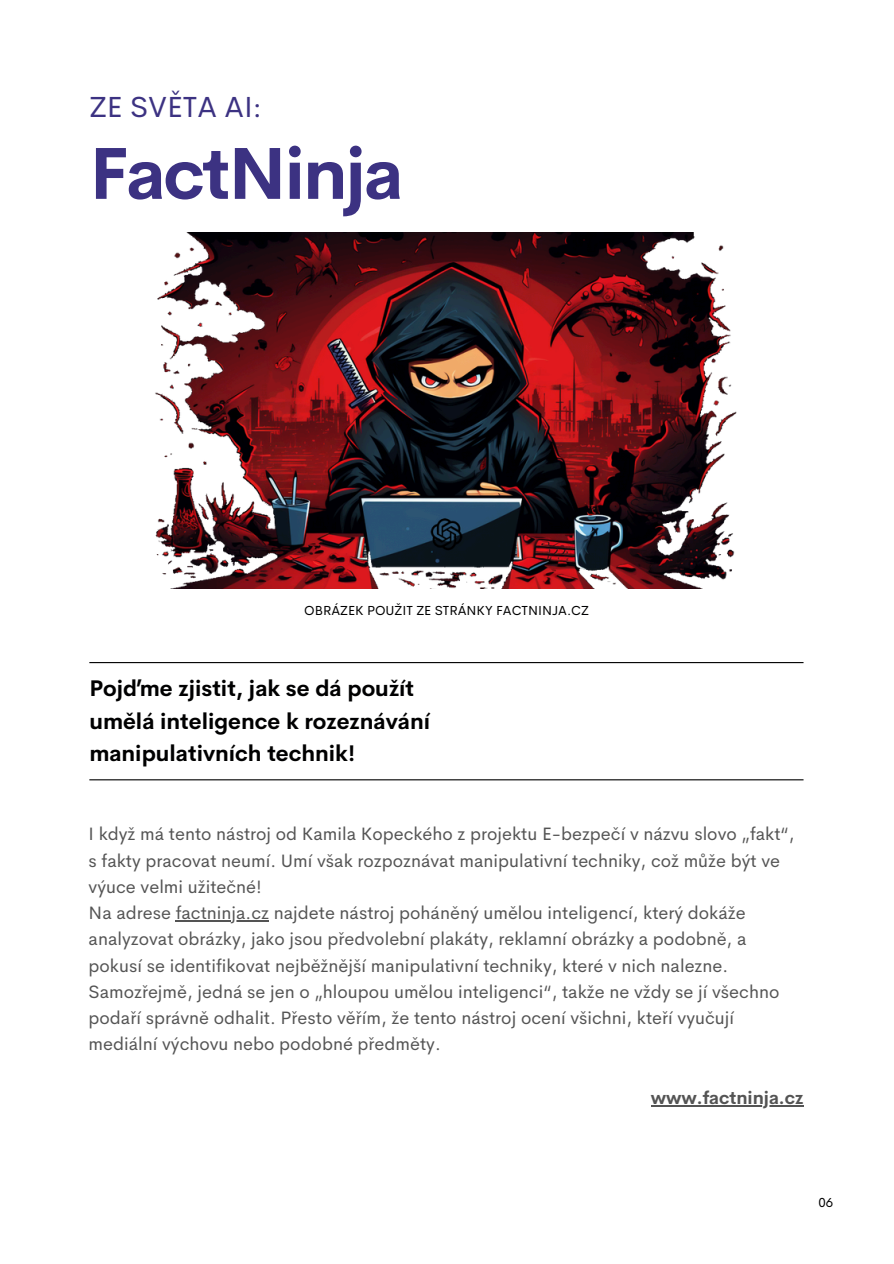
<style>
.page{position:relative;width:894px;height:1264px;background:#fff}
.page>*{position:absolute;margin:0;border:0;box-sizing:border-box;transform-origin:0 0}
.t1{font:700 72px "Cerebri Sans";letter-spacing:-.03em;color:#3c3282}
.t2{font:29.1px "Cerebri Sans";color:#3c3282}
.t3{font:700 22.2px/32.7px "Cerebri Sans";color:#000001}
.t4{font:18px/26.2px "Cerebri Sans";color:#545454}
.t5{font:700 18px "Cerebri Sans";color:#545454}
.t6{font:13.2px "Cerebri Sans";color:#000001}
</style>
<div class="page">
<img style="left:155px;top:233px;width:582px;height:355px">
<hr style="left:176px;top:920px;width:93px;height:1px;background:#545454">
<hr style="left:89px;top:779px;width:714px;height:1px;background:#000">
<hr style="left:89px;top:662px;width:714px;height:1px;background:#000">
<hr style="left:650px;top:1105px;width:153px;height:1px;background:#545454">
<p class="t2" style="left:89px;top:88px;width:174px">ZE SVĚTA AI:</p>
<h1 class="t1" style="left:89px;top:127px;width:315px">FactNinja</h1>
<h4 class="t6" style="left:304px;top:602px;width:286px">OBRÁZEK POUŽIT ZE STRÁNKY FACTNINJA.CZ</h4>
<h5 class="t3" style="left:89px;top:671px;width:342px">Pojďme zjistit, jak se dá použít umělá inteligence k rozeznávání manipulativních technik!</h5>
<p class="t4" style="left:89px;top:820px;width:707px">I když má tento nástroj od Kamila Kopeckého z projektu E-bezpečí v názvu slovo „fakt“, s fakty pracovat neumí. Umí však rozpoznávat manipulativní techniky, což může být ve výuce velmi užitečné!<br>Na adrese factninja.cz najdete nástroj poháněný umělou inteligencí, který dokáže</p>
<h3 class="t4" style="left:89px;top:925px;width:692px">analyzovat obrázky, jako jsou předvolební plakáty, reklamní obrázky a podobně, a pokusí se identifikovat nejběžnější manipulativní techniky, které v nich nalezne.<br>Samozřejmě, jedná se jen o „hloupou umělou inteligenci“, takže ne vždy se jí všechno podaří správně odhalit. Přesto věřím, že tento nástroj ocení všichni, kteří vyučují mediální výchovu nebo podobné předměty.</h3>
<p class="t5" style="left:650px;top:1086px;width:154px">www.factninja.cz</p>
<p class="t6" style="left:818px;top:1193px;width:16px">06</p>
</div>
